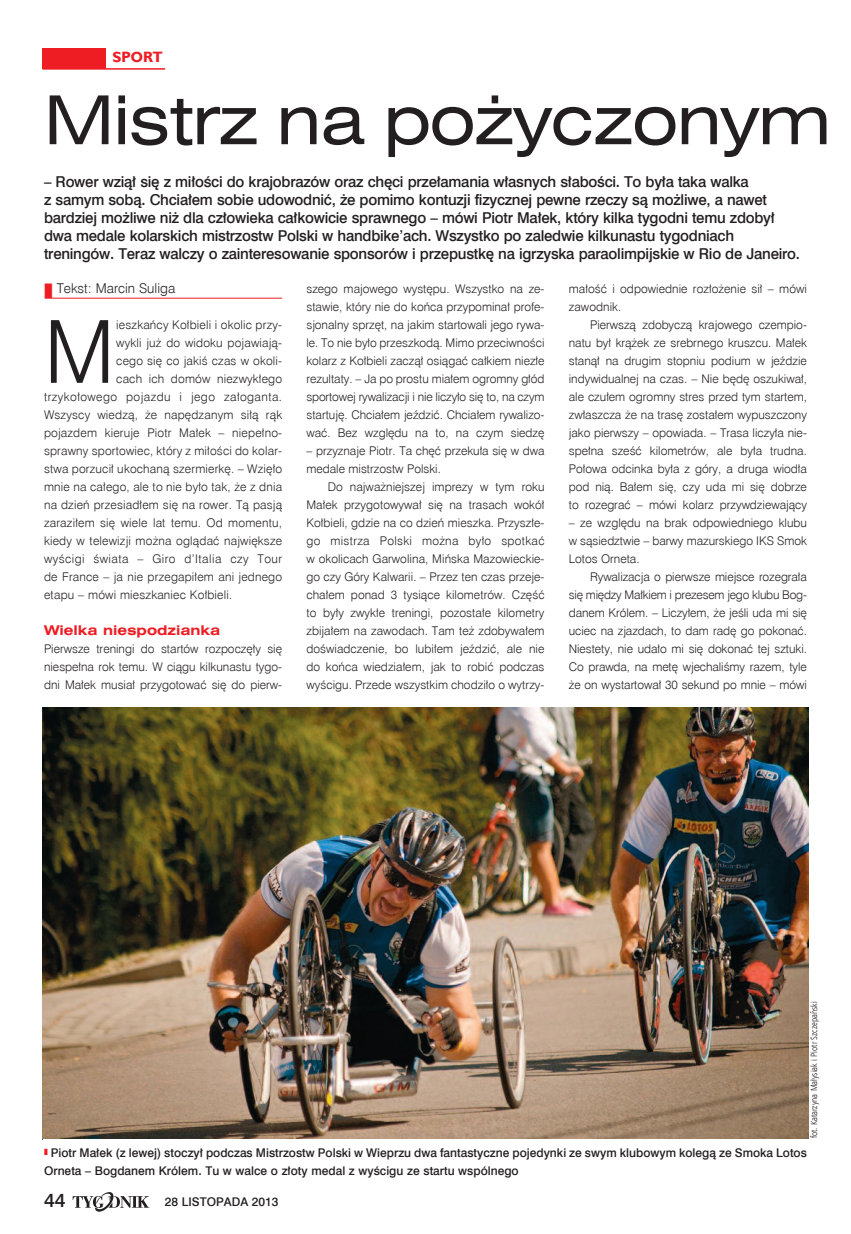
<style>
.page{position:relative;width:851px;height:1234px;background:#fff}
.page>*{position:absolute;margin:0;border:0;box-sizing:border-box;transform-origin:0 0}
.t1{font:87.15px "Swis 721 Lt EU";color:#231f20}
.t2{font:67.5px "Swis 721 Ex EU";letter-spacing:-.015em;color:#231f20}
.t3{font:19.5px "Swis 721 Md EU";color:#231f20}
.t4{font:15px/18px "Swis 721 Md EU";letter-spacing:-.015em;color:#231f20}
.t5{font:700 15px "Humanst 521 EU";color:#ee1d23}
.t6{font:700 13.5px "Swis 721 Ex EU";color:#ee1d23}
.t7{font:13.5px "Swis 721 Lt EU";color:#231f20}
.t8{font:12px/18px "Swis 721 Lt EU";letter-spacing:.015em;color:#231f20;text-align:justify}
.t9{font:12px/18px "Swis 721 Md EU";color:#231f20}
.t10{font:12px "Swis 721 Lt EU";letter-spacing:.035em;color:#231f20}
.t11{font:9px "Humnst 777 Lt Cn EU";color:#231f20}
.s1{font-family:"Lucida Grande"}
</style>
<div class="page">
<hr style="left:45px;top:298px;width:237px;height:1px;background:#ee1d23">
<svg style="left:73px;top:1192px;width:76px;height:19px"></svg>
<div style="left:43px;top:49px;width:63px;height:20px;background:#ee1d23"></div>
<hr style="left:43px;top:68px;width:122px;height:2px;background:#ee1d23">
<img style="left:43px;top:707px;width:765px;height:432px">
<p class="t5" style="left:113px;top:47px;width:51px">SPORT</p>
<h2 class="t2" style="left:44px;top:80px;width:788px">Mistrz na pożyczonym</h2>
<p class="t4" style="left:44px;top:173px;width:757px">– Rower wziął się z miłości do krajobrazów oraz chęci przełamania własnych słabości. To była taka walka<br>z samym sobą. Chciałem sobie udowodnić, że pomimo kontuzji fizycznej pewne rzeczy są możliwe, a nawet bardziej możliwe niż dla człowieka całkowicie sprawnego – mówi Piotr Małek, który kilka tygodni temu zdobył dwa medale kolarskich mistrzostw Polski w handbike’ach. Wszystko po zaledwie kilkunastu tygodniach treningów. Teraz walczy o zainteresowanie sponsorów i przepustkę na igrzyska paraolimpijskie w Rio de Janeiro.</p>
<p class="t7" style="left:57px;top:280px;width:120px">Tekst: Marcin Suliga</p>
<h1 class="t1" style="left:44px;top:299px;width:72px">M</h1>
<p class="t8" style="left:116px;top:315px;width:167px">ieszkańcy Kołbieli i okolic przy-</p>
<p class="t8" style="left:306px;top:279px;width:239px">szego majowego występu. Wszystko na ze&shy;stawie, który nie do końca przypominał profe&shy;sjonalny sprzęt, na jakim startowali jego rywa&shy;le. To nie było przeszkodą. Mimo przeciwności kolarz z Kołbieli zaczął osiągać całkiem niezłe rezultaty. – Ja po prostu miałem ogromny głód sportowej rywalizacji i nie liczyło się to, na czym startuję. Chciałem jeździć. Chciałem rywalizo&shy;wać. Bez względu na to, na czym siedzę</p>
<p class="t8" style="left:306px;top:441px;width:239px">– przyznaje Piotr. Ta chęć przekuła się w dwa medale mistrzostw Polski.</p>
<p class="t8" style="left:306px;top:477px;width:239px;text-indent:21px">Do najważniejszej imprezy w tym roku Małek przygotowywał się na trasach wokół Kołbieli, gdzie na co dzień mieszka. Przyszłe&shy;go mistrza Polski można było spotkać w okolicach Garwolina, Mińska Mazowieckie&shy;go czy Góry Kalwarii. – Przez ten czas przeje&shy;chałem ponad 3 tysiące kilometrów. Część to były zwykłe treningi, pozostałe kilometry zbijałem na zawodach. Tam też zdobywałem doświadczenie, bo lubiłem jeździć, ale nie do końca wiedziałem, jak to robić podczas wyścigu. Przede wszystkim chodziło o wytrzy-</p>
<p class="t8" style="left:568px;top:279px;width:239px">małość i odpowiednie rozłożenie sił – mówi zawodnik.</p>
<p class="t8" style="left:568px;top:315px;width:239px;text-indent:21px">Pierwszą zdobyczą krajowego czempio&shy;natu był krążek ze srebrnego kruszcu. Małek stanął na drugim stopniu podium w jeździe indywidualnej na czas. – Nie będę oszukiwał, ale czułem ogromny stres przed tym startem, zwłaszcza że na trasę zostałem wypuszczony jako pierwszy – opowiada. – Trasa liczyła nie&shy;spełna sześć kilometrów, ale była trudna.<br>Połowa odcinka była z góry, a druga wiodła pod nią. Bałem się, czy uda mi się dobrze to rozegrać – mówi kolarz przywdziewający</p>
<p class="t8" style="left:568px;top:513px;width:239px">– ze względu na brak odpowiedniego klubu w sąsiedztwie – barwy mazurskiego IKS Smok Lotos Orneta.</p>
<p class="t8" style="left:568px;top:567px;width:239px;text-indent:21px">Rywalizacja o pierwsze miejsce rozegrała się między Małkiem i prezesem jego klubu Bog&shy;danem Królem. – Liczyłem, że jeśli uda mi się uciec na zjazdach, to dam radę go pokonać.<br>Niestety, nie udało mi się dokonać tej sztuki.<br>Co prawda, na metę wjechaliśmy razem, tyle że on wystartował 30 sekund po mnie – mówi</p>
<p class="t8" style="left:116px;top:333px;width:167px">wykli już do widoku pojawiają-</p>
<p class="t8" style="left:116px;top:351px;width:167px">cego się co jakiś czas w okoli-</p>
<p class="t8" style="left:116px;top:369px;width:167px">cach ich domów niezwykłego</p>
<p class="t10" style="left:44px;top:389px;width:239px">trzykołowego pojazdu i jego załoganta.</p>
<p class="t8" style="left:44px;top:405px;width:239px">Wszyscy wiedzą, że napędzanym siłą rąk</p>
<p class="t8" style="left:44px;top:423px;width:239px">pojazdem kieruje Piotr Małek – niepełno-</p>
<p class="t8" style="left:44px;top:441px;width:239px">sprawny sportowiec, który z miłości do kolar-</p>
<p class="t8" style="left:44px;top:459px;width:239px">stwa porzucił ukochaną szermierkę. – Wzięło</p>
<p class="t8" style="left:44px;top:477px;width:239px">mnie na całego, ale to nie było tak, że z dnia</p>
<p class="t8" style="left:44px;top:495px;width:239px">na dzień przesiadłem się na rower. Tą pasją</p>
<p class="t8" style="left:44px;top:513px;width:239px">zaraziłem się wiele lat temu. Od momentu,</p>
<p class="t8" style="left:44px;top:531px;width:239px">kiedy w telewizji można oglądać największe</p>
<p class="t10" style="left:44px;top:551px;width:239px">wyścigi świata – Giro d’Italia czy Tour</p>
<p class="t8" style="left:44px;top:567px;width:239px">de France – ja nie przegapiłem ani jednego</p>
<p class="t8" style="left:44px;top:585px;width:190px">etapu – mówi mieszkaniec Kołbieli.</p>
<p class="t6" style="left:44px;top:622px;width:177px">Wielka niespodzianka</p>
<p class="t8" style="left:44px;top:639px;width:239px">Pierwsze treningi do startów rozpoczęły się niespełna rok temu. W ciągu kilkunastu tygo&shy;dni Małek musiał przygotować się do pierw-</p>
<p class="t11" style="left:808px;top:1138px;width:138px;rotate:-90deg">fot. Katarzyna Małysiak i Piotr Szczepan<span class="s1">́</span>ski</p>
<p class="t9" style="left:44px;top:1143px;width:764px;text-indent:7px">Piotr Małek (z lewej) stoczył podczas Mistrzostw Polski w Wieprzu dwa fantastyczne pojedynki ze swym klubowym kolegą ze Smoka Lotos<br>Orneta – Bogdanem Królem. Tu w walce o złoty medal z wyścigu ze startu wspólnego</p>
<h3 class="t3" style="left:44px;top:1187px;width:23px">44</h3>
<p class="t9" style="left:165px;top:1192px;width:115px">28 LiSTOPada 2013</p>
</div>
